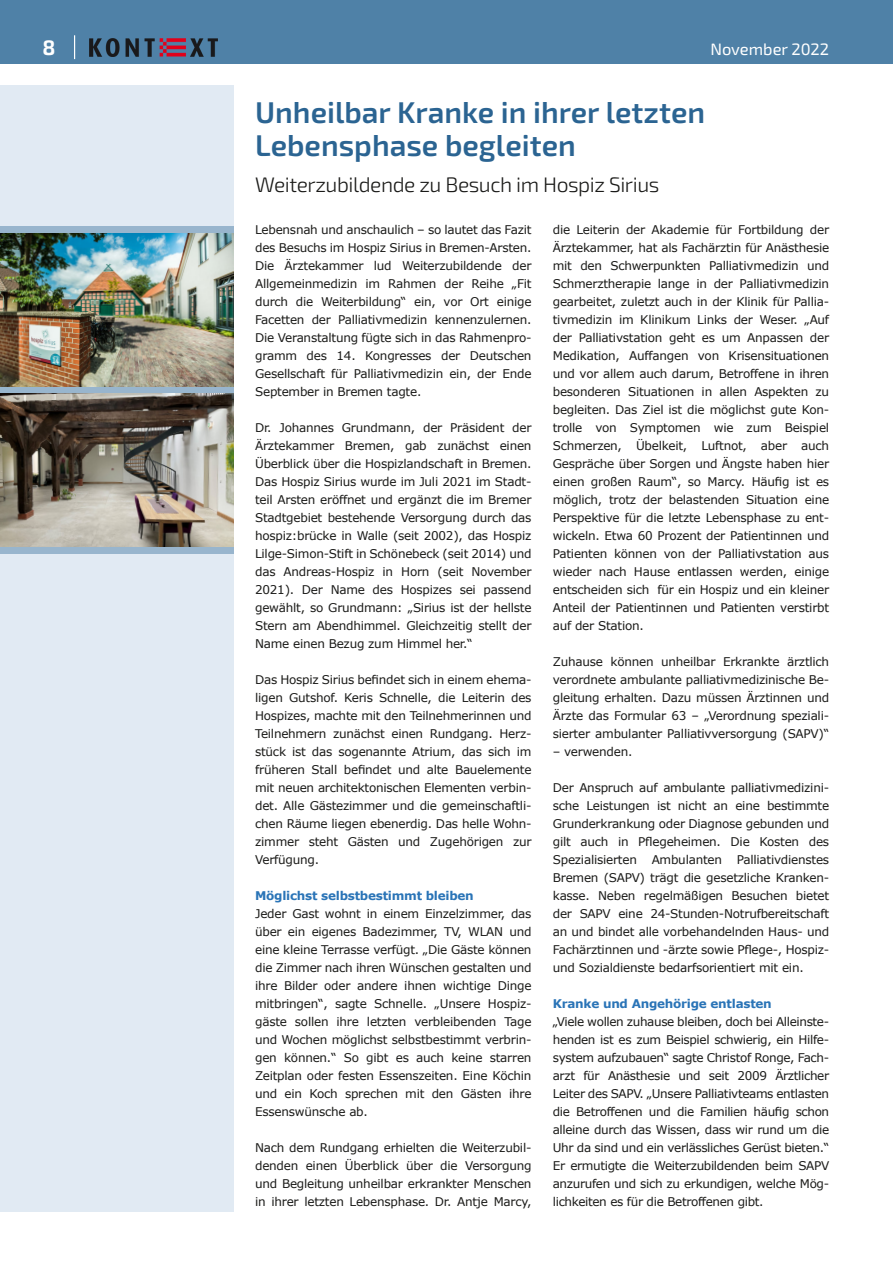
<style>
.page{position:relative;width:893px;height:1263px;background:#fff}
.page>*{position:absolute;margin:0;border:0;box-sizing:border-box;transform-origin:0 0}
.t1{font:600 30px/33px "Exo 2";color:#2b6492}
.t2{font:300 21px "Exo 2";letter-spacing:-.02em;color:#1a1a18}
.t3{font:700 21px "Exo 2";color:#fff}
.t4{font:16.5px "Exo 2";color:#fff}
.t5{font:12px/18px "Verdana";letter-spacing:-.02em;color:#1a1a18;text-align:justify}
.t6{font:700 12px "Verdana";letter-spacing:-.02em;color:#2a74b7}
</style>
<div class="page">
<div style="left:0;top:85px;width:234px;height:1127px;background:#e1eaf3"></div>
<div style="left:0;top:0;width:893px;height:64px;background:#4f81a7"></div>
<img style="left:89px;top:38px;width:128px;height:18px">
<svg style="left:74px;top:35px;width:1px;height:24px"></svg>
<div style="left:0;top:226px;width:234px;height:327px;background:#4f81a7;opacity:.5"></div>
<img style="left:0;top:233px;width:234px;height:153px">
<img style="left:0;top:393px;width:234px;height:153px">
<h2 class="t3" style="left:43px;top:41px;width:14px">8</h2>
<h3 class="t4" style="left:710px;top:44px;width:120px">November 2022</h3>
<h1 class="t1" style="left:255px;top:99px;width:452px">Unheilbar Kranke in ihrer letzten<br>Lebensphase begleiten</h1>
<h2 class="t2" style="left:255px;top:177px;width:406px">Weiterzubildende zu Besuch im Hospiz Sirius</h2>
<p class="t5" style="left:255px;top:222px;width:278px">Lebensnah und anschaulich – so lautet das Fazit des Besuchs im Hospiz Sirius in Bremen-Arsten.<br>Die Ärztekammer lud Weiterzubildende der Allgemeinmedizin im Rahmen der Reihe „Fit durch die Weiterbildung“ ein, vor Ort einige Facetten der Palliativmedizin kennenzulernen.<br>Die Veranstaltung fügte sich in das Rahmenpro&shy;gramm des 14. Kongresses der Deutschen Gesellschaft für Palliativmedizin ein, der Ende September in Bremen tagte.</p>
<p class="t5" style="left:255px;top:420px;width:278px">Dr. Johannes Grundmann, der Präsident der Ärztekammer Bremen, gab zunächst einen Überblick über die Hospizlandschaft in Bremen.<br>Das Hospiz Sirius wurde im Juli 2021 im Stadt&shy;teil Arsten eröffnet und ergänzt die im Bremer Stadtgebiet bestehende Versorgung durch das hospiz:brücke in Walle (seit 2002), das Hospiz Lilge-Simon-Stift in Schönebeck (seit 2014) und das Andreas-Hospiz in Horn (seit November 2021). Der Name des Hospizes sei passend gewählt, so Grundmann: „Sirius ist der hellste Stern am Abendhimmel. Gleichzeitig stellt der Name einen Bezug zum Himmel her.“</p>
<p class="t5" style="left:255px;top:672px;width:278px">Das Hospiz Sirius befindet sich in einem ehema&shy;ligen Gutshof. Keris Schnelle, die Leiterin des Hospizes, machte mit den Teilnehmerinnen und Teilnehmern zunächst einen Rundgang. Herz&shy;stück ist das sogenannte Atrium, das sich im früheren Stall befindet und alte Bauelemente mit neuen architektonischen Elementen verbin&shy;det. Alle Gästezimmer und die gemeinschaftli&shy;chen Räume liegen ebenerdig. Das helle Wohn&shy;zimmer steht Gästen und Zugehörigen zur Verfügung.</p>
<p class="t6" style="left:255px;top:891px;width:220px">Möglichst selbstbestimmt bleiben</p>
<p class="t5" style="left:255px;top:906px;width:278px">Jeder Gast wohnt in einem Einzelzimmer, das über ein eigenes Badezimmer, TV, WLAN und eine kleine Terrasse verfügt. „Die Gäste können die Zimmer nach ihren Wünschen gestalten und ihre Bilder oder andere ihnen wichtige Dinge mitbringen“, sagte Schnelle. „Unsere Hospiz&shy;gäste sollen ihre letzten verbleibenden Tage und Wochen möglichst selbstbestimmt verbrin&shy;gen können.“ So gibt es auch keine starren Zeitplan oder festen Essenszeiten. Eine Köchin und ein Koch sprechen mit den Gästen ihre Essenswünsche ab.</p>
<p class="t5" style="left:255px;top:1140px;width:278px">Nach dem Rundgang erhielten die Weiterzubil&shy;denden einen Überblick über die Versorgung und Begleitung unheilbar erkrankter Menschen in ihrer letzten Lebensphase. Dr. Antje Marcy,</p>
<p class="t5" style="left:553px;top:222px;width:278px">die Leiterin der Akademie für Fortbildung der Ärztekammer, hat als Fachärztin für Anästhesie mit den Schwerpunkten Palliativmedizin und Schmerztherapie lange in der Palliativmedizin gearbeitet, zuletzt auch in der Klinik für Pallia&shy;tivmedizin im Klinikum Links der Weser. „Auf der Palliativstation geht es um Anpassen der Medikation, Auffangen von Krisensituationen und vor allem auch darum, Betroffene in ihren besonderen Situationen in allen Aspekten zu begleiten. Das Ziel ist die möglichst gute Kon&shy;trolle von Symptomen wie zum Beispiel Schmerzen, Übelkeit, Luftnot, aber auch Gespräche über Sorgen und Ängste haben hier einen großen Raum“, so Marcy. Häufig ist es möglich, trotz der belastenden Situation eine Perspektive für die letzte Lebensphase zu ent&shy;wickeln. Etwa 60 Prozent der Patientinnen und Patienten können von der Palliativstation aus wieder nach Hause entlassen werden, einige entscheiden sich für ein Hospiz und ein kleiner Anteil der Patientinnen und Patienten verstirbt auf der Station.</p>
<p class="t5" style="left:553px;top:654px;width:278px">Zuhause können unheilbar Erkrankte ärztlich verordnete ambulante palliativmedizinische Be&shy;gleitung erhalten. Dazu müssen Ärztinnen und Ärzte das Formular 63 – „Verordnung speziali&shy;sierter ambulanter Palliativversorgung (SAPV)“</p>
<p class="t5" style="left:553px;top:744px;width:81px">– verwenden.</p>
<p class="t5" style="left:553px;top:780px;width:278px">Der Anspruch auf ambulante palliativmedizini&shy;sche Leistungen ist nicht an eine bestimmte Grunderkrankung oder Diagnose gebunden und gilt auch in Pflegeheimen. Die Kosten des Spezialisierten Ambulanten Palliativdienstes Bremen (SAPV) trägt die gesetzliche Kranken&shy;kasse. Neben regelmäßigen Besuchen bietet der SAPV eine 24-Stunden-Notrufbereitschaft an und bindet alle vorbehandelnden Haus- und Fachärztinnen und -ärzte sowie Pflege-, Hospiz&shy;und Sozialdienste bedarfsorientiert mit ein.</p>
<p class="t6" style="left:553px;top:999px;width:221px">Kranke und Angehörige entlasten</p>
<p class="t5" style="left:553px;top:1014px;width:278px">„Viele wollen zuhause bleiben, doch bei Alleinste&shy;henden ist es zum Beispiel schwierig, ein Hilfe&shy;system aufzubauen“ sagte Christof Ronge, Fach&shy;arzt für Anästhesie und seit 2009 Ärztlicher Leiter des SAPV. „Unsere Palliativteams entlasten die Betroffenen und die Familien häufig schon alleine durch das Wissen, dass wir rund um die Uhr da sind und ein verlässliches Gerüst bieten.“ Er ermutigte die Weiterzubildenden beim SAPV anzurufen und sich zu erkundigen, welche Mög&shy;lichkeiten es für die Betroffenen gibt.</p>
</div>
